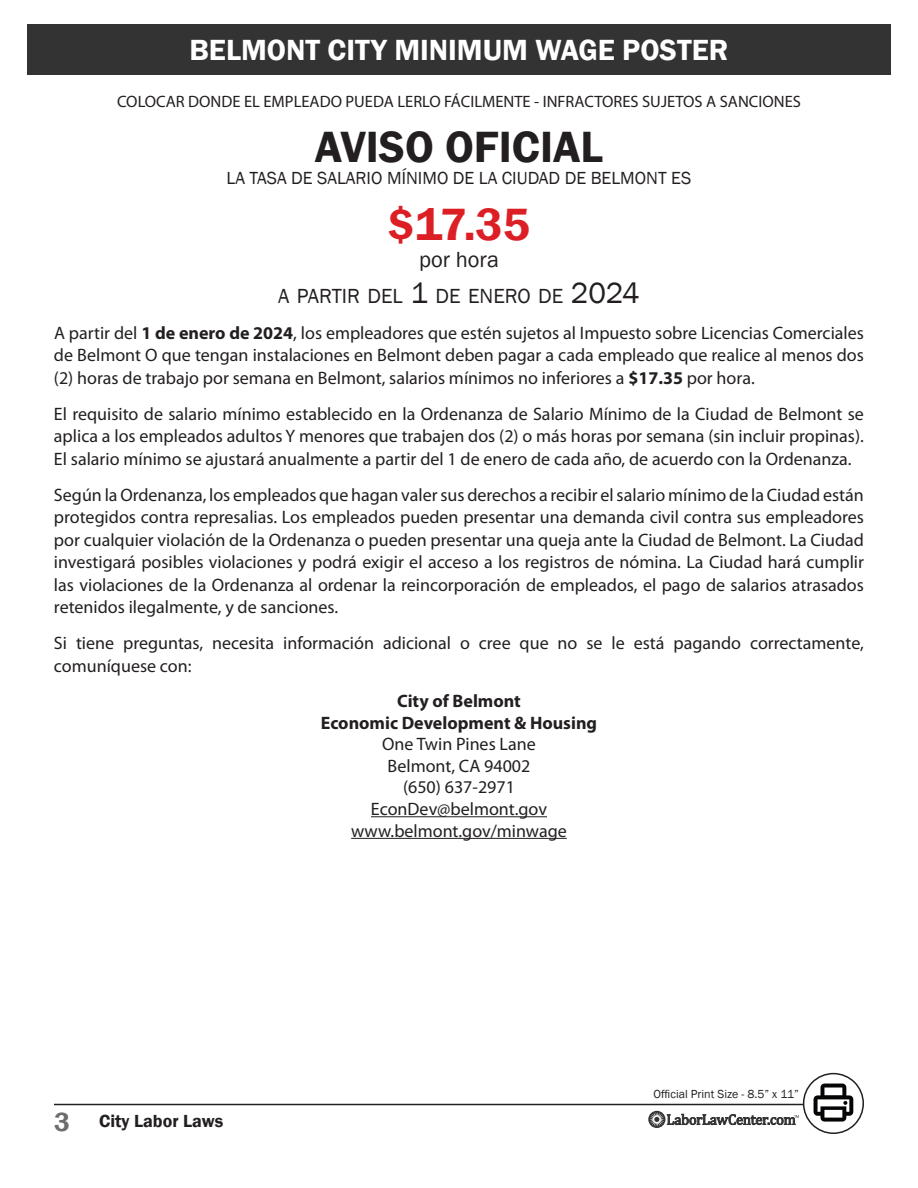
<style>
.page{position:relative;width:918px;height:1188px;background:#fff}
.page>*{position:absolute;margin:0;border:0;box-sizing:border-box;transform-origin:0 0}
.t1{font:600 46.5px "Franklin Gothic";color:#db1f25}
.t2{font:600 45px "Franklin Gothic";color:#231f20}
.t3{font:600 30px "Franklin Gothic";color:#fff}
.t4{font:30px "Franklin Gothic";color:#231f20}
.t5{font:22.5px "Franklin Gothic";color:#231f20}
.t6{font:21px "Franklin Gothic";color:#231f20}
.t7{font:18px/22.5px "Myriad Pro";color:#231f20;text-align:justify}
.t8{font:18px "Franklin Gothic";color:#231f20}
.t9{font:700 18px "Myriad Pro";color:#231f20}
.t10{font:600 18px "Franklin Gothic";color:#231f20}
.t11{font:16.5px "Myriad Pro";color:#231f20}
.t12{font:12px "Franklin Gothic";color:#231f20}
.s1{font-size:30px}
.s2{font-size:21px}
.s3{font-weight:700}
.s4{font-size:27px;color:#6c6d70}
</style>
<div class="page">
<hr style="left:54px;top:1104px;width:810px;height:1px;background:#231f20">
<svg style="left:648px;top:1072px;width:216px;height:62px"></svg>
<div style="left:27px;top:24px;width:864px;height:50px;background:#323332"></div>
<hr style="left:371px;top:816px;width:176px;height:1px;background:#231f20">
<hr style="left:351px;top:838px;width:216px;height:1px;background:#231f20">
<p class="t3" style="left:189px;top:31px;width:541px">BELMONT CITY MINIMUM WAGE POSTER</p>
<p class="t11" style="left:117px;top:92px;width:685px">COLOCAR DONDE EL EMPLEADO PUEDA LERLO FÁCILMENTE - INFRACTORES SUJETOS A SANCIONES</p>
<p class="t2" style="left:315px;top:120px;width:290px">AVISO OFICIAL</p>
<p class="t8" style="left:227px;top:167px;width:466px">LA TASA DE SALARIO MÍNIMO DE LA CIUDAD DE BELMONT ES</p>
<p class="t1" style="left:388px;top:196px;width:144px">$17.35</p>
<p class="t5" style="left:419px;top:245px;width:81px">por hora</p>
<p class="t6" style="left:278px;top:283px;width:203px">A PARTIR DEL <span class="s1">1</span> DE ENER</p>
<p class="t4" style="left:517px;top:274px;width:124px"><span class="s2">O DE</span> 2024</p>
<p class="t7" style="left:54px;top:321px;width:812px">A partir del <span class="s3">1 de enero de 2024</span>, los empleadores que estén sujetos al Impuesto sobre Licencias Comerciales de Belmont O que tengan instalaciones en Belmont deben pagar a cada empleado que realice al menos dos (2) horas de trabajo por semana en Belmont, salarios mínimos no inferiores a <span class="s3">$17.35</span> por hora.</p>
<p class="t7" style="left:54px;top:402px;width:811px">El requisito de salario mínimo establecido en la Ordenanza de Salario Mínimo de la Ciudad de Belmont se aplica a los empleados adultos Y menores que trabajen dos (2) o más horas por semana (sin incluir propinas).<br>El salario mínimo se ajustará anualmente a partir del 1 de enero de cada año, de acuerdo con la Ordenanza.</p>
<p class="t7" style="left:54px;top:483px;width:812px">Según la Ordenanza, los empleados que hagan valer sus derechos a recibir el salario mínimo de la Ciudad están protegidos contra represalias. Los empleados pueden presentar una demanda civil contra sus empleadores por cualquier violación de la Ordenanza o pueden presentar una queja ante la Ciudad de Belmont. La Ciudad investigará posibles violaciones y podrá exigir el acceso a los registros de nómina. La Ciudad hará cumplir las violaciones de la Ordenanza al ordenar la reincorporación de empleados, el pago de salarios atrasados retenidos ilegalmente, y de sanciones.</p>
<p class="t7" style="left:54px;top:632px;width:811px">Si tiene preguntas, necesita información adicional o cree que no se le está pagando correctamente, comuníquese con:</p>
<p class="t9" style="left:397px;top:689px;width:125px">City of Belmont</p>
<p class="t9" style="left:321px;top:711px;width:278px">Economic Development &amp; Housing</p>
<p class="t7" style="left:382px;top:733px;width:155px">One Twin Pines Lane</p>
<p class="t7" style="left:388px;top:754px;width:144px">Belmont, CA 94002</p>
<p class="t7" style="left:403px;top:776px;width:113px">(650) 637-2971</p>
<p class="t7" style="left:371px;top:797px;width:178px">EconDev@belmont.gov</p>
<p class="t7" style="left:351px;top:819px;width:217px">www.belmont.gov/minwage</p>
<p class="t10" style="left:54px;top:1110px;width:171px"><span class="s4">3</span> City Labor Laws</p>
<p class="t12" style="left:653px;top:1087px;width:147px">Official Print Size - 8.5” x 11”</p>
</div>
